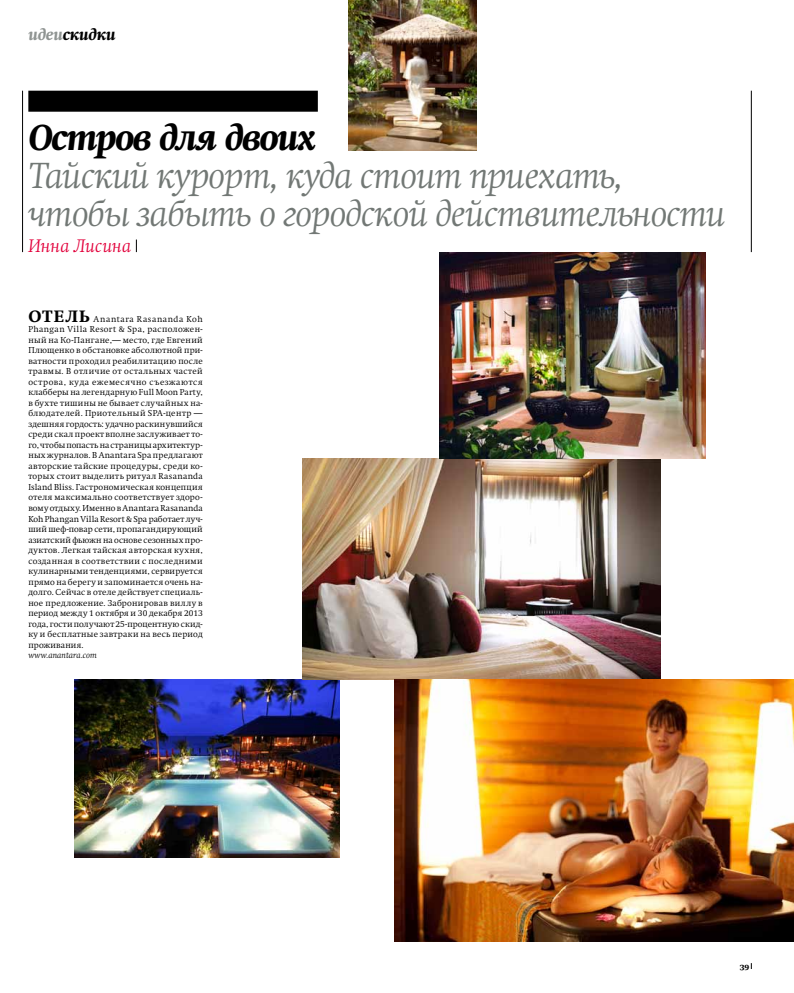
<style>
.page{position:relative;width:794px;height:993px;background:#fff}
.page>*{position:absolute;margin:0;border:0;box-sizing:border-box;transform-origin:0 0}
.t1{font:italic 36px/38px "Swift Light C";letter-spacing:-.015em;color:#727875}
.t2{font:italic 36px "Swift Extra Bold C";letter-spacing:-.05em;color:#000}
.t3{font:italic 18px "Swift Light C";letter-spacing:.02em;color:#e2003b}
.t4{font:italic 16px "Swift Extra Bold C";letter-spacing:-.015em;color:#000}
.t5{font:8.5px/10.5px "Swift Light C";letter-spacing:.03em;color:#000;text-align:justify}
.t6{font:italic 8.5px "Swift Light C";color:#000}
.t7{font:8px "Swift Extra Bold SCC";color:#000}
.s1{color:#8f9492}
.s2{font-family:"Swift Extra Bold SCC";font-size:16px}
</style>
<div class="page">
<hr style="left:22px;top:91px;width:1px;height:161px;background:#000">
<hr style="left:751px;top:91px;width:1px;height:161px;background:#000">
<div style="left:28px;top:91px;width:290px;height:21px;background:#000"></div>
<svg style="left:136px;top:239px;width:1px;height:13px"></svg>
<img style="left:74px;top:679px;width:266px;height:178px">
<img style="left:303px;top:458px;width:357px;height:221px">
<img style="left:394px;top:679px;width:400px;height:262px">
<img style="left:348px;top:0;width:128px;height:150px">
<img style="left:440px;top:252px;width:265px;height:206px">
<h3 class="t4" style="left:28px;top:25px;width:89px"><span class="s1">идеи</span>скидки</h3>
<h1 class="t2" style="left:28px;top:117px;width:289px">Остров для двоих</h1>
<h1 class="t1" style="left:28px;top:157px;width:698px">Тайский курорт, куда стоит приехать, чтобы забыть о городской действительности</h1>
<h2 class="t3" style="left:28px;top:235px;width:104px">Инна Лисина</h2>
<p class="t5" style="left:28px;top:313px;width:176px"><span class="s2">Отель</span> Anantara Rasananda Koh Phangan Villa Resort &amp; Spa, расположен&shy;ный на Ко-Пангане,— место, где Евгений Плющенко в обстановке абсолютной при&shy;ватности проходил реабилитацию после травмы. В отличие от остальных частей острова, куда ежемесячно съезжаются клабберы на легендарную Full Moon Party, в бухте тишины не бывает случайных на&shy;блюдателей. Приотельный SPA-центр — здешняя гордость: удачно раскинувшийся среди скал проект вполне заслуживает то&shy;го, чтобы попасть на страницы архитектур&shy;ных журналов. В Anantara Spa предлагают авторские тайские процедуры, среди ко&shy;торых стоит выделить ритуал Rasananda Island Bliss. Гастрономическая концепция отеля максимально соответствует здоро&shy;вому отдыху. Именно в Anantara Rasananda Koh Phangan Villa Resort &amp; Spa работает луч&shy;ший шеф-повар сети, пропагандирующий азиатский фьюжн на основе сезонных про&shy;дуктов. Легкая тайская авторская кухня, созданная в соответствии с последними кулинарными тенденциями, сервируется прямо на берегу и запоминается очень на&shy;долго. Сейчас в отеле действует специаль&shy;ное предложение. Забронировав виллу в период между 1 октября и 30 декабря 2013 года, гости получают 25-процентную скид&shy;ку и бесплатные завтраки на весь период проживания.</p>
<p class="t6" style="left:28px;top:650px;width:70px">www.anantara.com</p>
<p class="t7" style="left:740px;top:961px;width:11px">39</p>
</div>
